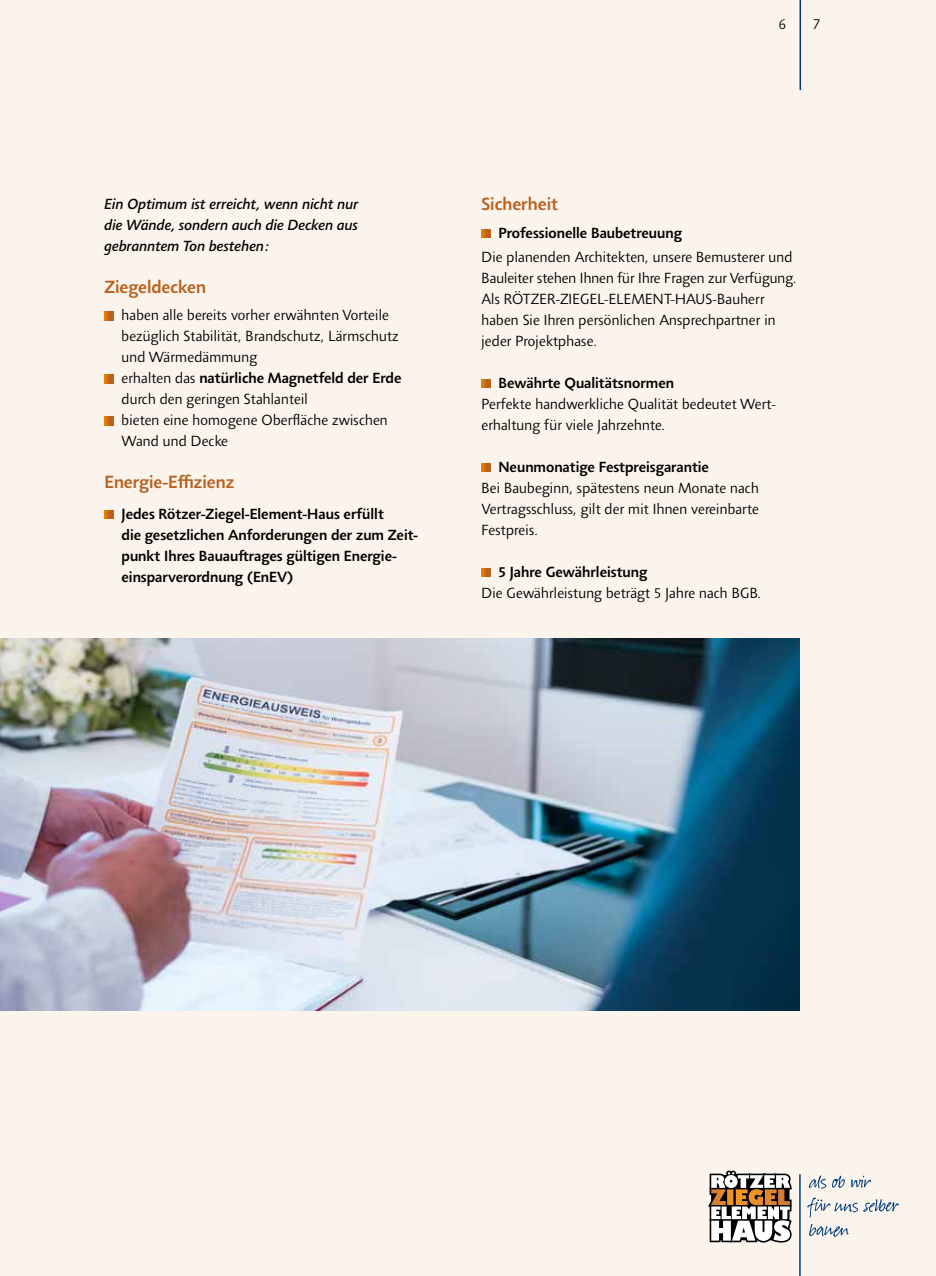
<style>
.page{position:relative;width:936px;height:1276px;background:#fff}
.page>*{position:absolute;margin:0;border:0;box-sizing:border-box;transform-origin:0 0}
.t1{font:500 18px "Agilita LT Pro";color:#ba611d}
.t2{font:300 15px/21px "Agilita LT Pro";color:#000}
.t3{font:500 15px/21px "Agilita LT Pro";color:#000}
.t4{font:italic 500 15px/21px "Agilita LT Pro";color:#000;text-align:justify}
.s1{font-weight:500}
</style>
<div class="page">
<div style="left:0;top:0;width:935px;height:1276px;background:#faf4ed"></div>
<hr style="left:799px;top:0;width:2px;height:90px;background:#003882">
<svg style="left:104px;top:312px;width:9px;height:8px"></svg>
<svg style="left:104px;top:375px;width:9px;height:8px"></svg>
<svg style="left:104px;top:417px;width:9px;height:8px"></svg>
<svg style="left:104px;top:510px;width:9px;height:9px"></svg>
<svg style="left:481px;top:229px;width:9px;height:9px"></svg>
<svg style="left:481px;top:379px;width:9px;height:9px"></svg>
<svg style="left:481px;top:463px;width:9px;height:9px"></svg>
<svg style="left:481px;top:568px;width:9px;height:9px"></svg>
<img style="left:0;top:638px;width:799px;height:372px">
<svg style="left:809px;top:1224px;width:39px;height:12px"></svg>
<svg style="left:807px;top:1197px;width:91px;height:20px"></svg>
<svg style="left:808px;top:1175px;width:63px;height:13px"></svg>
<hr style="left:799px;top:1174px;width:1px;height:102px;background:#003c7f">
<svg style="left:708px;top:1170px;width:84px;height:73px;background:#a89a8d"></svg>
<p class="t2" style="left:778px;top:14px;width:9px">6</p>
<p class="t2" style="left:813px;top:14px;width:9px">7</p>
<p class="t4" style="left:104px;top:193px;width:255px">Ein Optimum ist erreicht, wenn nicht nur die Wände, sondern auch die Decken aus gebranntem Ton bestehen:</p>
<p class="t1" style="left:104px;top:274px;width:103px">Ziegeldecken</p>
<p class="t2" style="left:121px;top:305px;width:281px">haben alle bereits vorher erwähnten Vorteile bezüglich Stabilität, Brandschutz, Lärmschutz und Wärmedämmung<br>erhalten das <span class="s1">natürliche Magnetfeld der Erde </span>durch den geringen Stahlanteil<br>bieten eine homogene Oberfläche zwischen Wand und Decke</p>
<p class="t1" style="left:104px;top:469px;width:131px">Energie-Effizienz</p>
<p class="t3" style="left:121px;top:503px;width:298px">Jedes Rötzer-Ziegel-Element-Haus erfüllt<br>die gesetzlichen Anforderungen der zum Zeit&shy;punkt Ihres Bauauftrages gültigen Energie&shy;einsparverordnung (EnEV)</p>
<p class="t1" style="left:481px;top:192px;width:78px">Sicherheit</p>
<p class="t3" style="left:498px;top:222px;width:185px">Professionelle Baubetreuung</p>
<p class="t2" style="left:481px;top:246px;width:316px">Die planenden Architekten, unsere Bemusterer und Bauleiter stehen Ihnen für Ihre Fragen zur Verfügung.<br>Als RÖTZER-ZIEGEL-ELEMENT-HAUS-Bauherr haben Sie Ihren persönlichen Ansprechpartner in jeder Projektphase.</p>
<p class="t3" style="left:498px;top:372px;width:177px">Bewährte Qualitätsnormen</p>
<p class="t2" style="left:481px;top:393px;width:296px">Perfekte handwerkliche Qualität bedeutet Wert&shy;erhaltung für viele Jahrzehnte.</p>
<p class="t3" style="left:498px;top:456px;width:212px">Neunmonatige Festpreisgarantie</p>
<p class="t2" style="left:481px;top:477px;width:279px;text-align:justify">Bei Baubeginn, spätestens neun Monate nach Vertragsschluss, gilt der mit Ihnen vereinbarte Festpreis.</p>
<p class="t3" style="left:498px;top:561px;width:150px">5 Jahre Gewährleistung</p>
<p class="t2" style="left:481px;top:582px;width:281px">Die Gewährleistung beträgt 5 Jahre nach BGB.</p>
</div>
